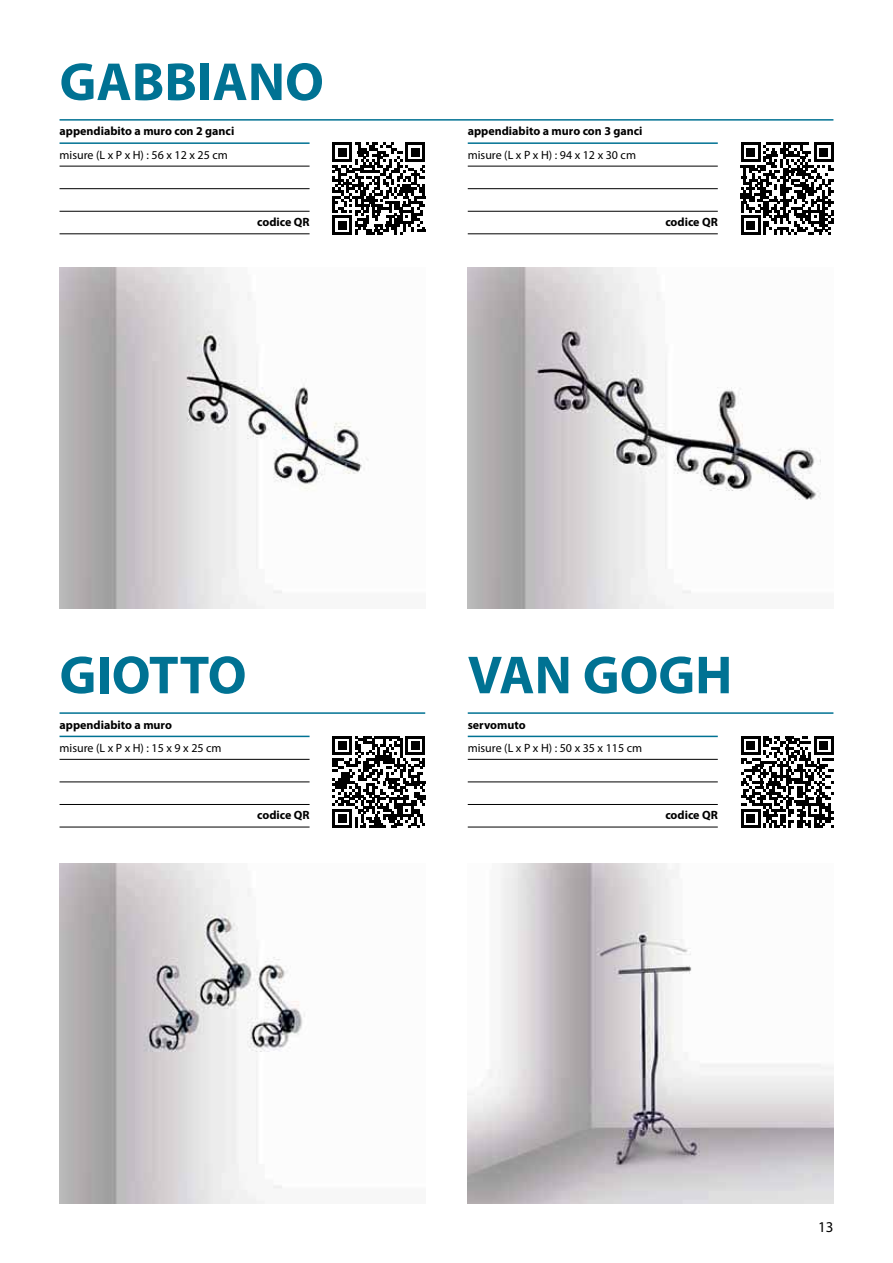
<style>
.page{position:relative;width:893px;height:1263px;background:#fff}
.page>*{position:absolute;margin:0;border:0;box-sizing:border-box;transform-origin:0 0}
.t1{font:700 54px "Myriad Pro";color:#007293}
.t2{font:15px "Myriad Pro";color:#000}
.t3{font:700 12px "Myriad Pro";color:#000}
.t4{font:12px "Myriad Pro";color:#000}
</style>
<div class="page">
<hr style="left:60px;top:166px;width:250px;height:1px;background:#000">
<hr style="left:468px;top:166px;width:250px;height:1px;background:#000">
<hr style="left:60px;top:211px;width:250px;height:1px;background:#000">
<hr style="left:468px;top:211px;width:250px;height:1px;background:#000">
<hr style="left:60px;top:188px;width:250px;height:1px;background:#000">
<hr style="left:468px;top:188px;width:250px;height:1px;background:#000">
<hr style="left:60px;top:119px;width:773px;height:2px;background:#007293">
<hr style="left:60px;top:233px;width:250px;height:1px;background:#000">
<hr style="left:468px;top:233px;width:250px;height:1px;background:#000">
<hr style="left:60px;top:142px;width:250px;height:2px;background:#007293">
<hr style="left:468px;top:142px;width:250px;height:2px;background:#007293">
<svg style="left:333px;top:142px;width:92px;height:93px"></svg>
<hr style="left:741px;top:142px;width:19px;height:3px;background:#000">
<hr style="left:766px;top:142px;width:14px;height:3px;background:#000">
<hr style="left:783px;top:142px;width:25px;height:3px;background:#000">
<hr style="left:814px;top:142px;width:19px;height:3px;background:#000">
<svg style="left:741px;top:145px;width:92px;height:90px"></svg>
<img style="left:60px;top:863px;width:245px;height:340px">
<img style="left:60px;top:268px;width:309px;height:340px">
<img style="left:468px;top:268px;width:353px;height:340px">
<img style="left:468px;top:863px;width:365px;height:340px">
<hr style="left:60px;top:759px;width:250px;height:1px;background:#000">
<hr style="left:60px;top:804px;width:250px;height:1px;background:#000">
<hr style="left:60px;top:781px;width:250px;height:1px;background:#000">
<hr style="left:60px;top:712px;width:365px;height:2px;background:#007293">
<hr style="left:60px;top:827px;width:250px;height:1px;background:#000">
<hr style="left:60px;top:736px;width:250px;height:1px;background:#007293">
<svg style="left:333px;top:736px;width:92px;height:92px"></svg>
<hr style="left:468px;top:759px;width:250px;height:1px;background:#000">
<hr style="left:468px;top:804px;width:250px;height:1px;background:#000">
<hr style="left:468px;top:781px;width:250px;height:1px;background:#000">
<hr style="left:468px;top:712px;width:365px;height:2px;background:#007293">
<hr style="left:468px;top:827px;width:250px;height:1px;background:#000">
<hr style="left:468px;top:736px;width:250px;height:1px;background:#007293">
<svg style="left:741px;top:736px;width:92px;height:92px"></svg>
<h1 class="t1" style="left:60px;top:62px;width:266px">GABBIANO</h1>
<p class="t3" style="left:60px;top:127px;width:176px">appendiabito a muro con 2 ganci</p>
<p class="t3" style="left:468px;top:127px;width:176px">appendiabito a muro con 3 ganci</p>
<p class="t4" style="left:60px;top:150px;width:170px">misure (L x P x H) : 56 x 12 x 25 cm</p>
<p class="t4" style="left:468px;top:150px;width:170px">misure (L x P x H) : 94 x 12 x 30 cm</p>
<p class="t3" style="left:257px;top:218px;width:54px">codice QR</p>
<p class="t3" style="left:665px;top:218px;width:54px">codice QR</p>
<h1 class="t1" style="left:60px;top:655px;width:188px">GIOTTO</h1>
<h1 class="t1" style="left:468px;top:655px;width:266px">VAN GOGH</h1>
<p class="t3" style="left:60px;top:720px;width:114px">appendiabito a muro</p>
<p class="t3" style="left:468px;top:720px;width:60px">servomuto</p>
<p class="t4" style="left:60px;top:743px;width:164px">misure (L x P x H) : 15 x 9 x 25 cm</p>
<p class="t4" style="left:468px;top:743px;width:176px">misure (L x P x H) : 50 x 35 x 115 cm</p>
<p class="t3" style="left:257px;top:811px;width:54px">codice QR</p>
<p class="t3" style="left:665px;top:811px;width:54px">codice QR</p>
<p class="t2" style="left:818px;top:1221px;width:17px">13</p>
</div>
